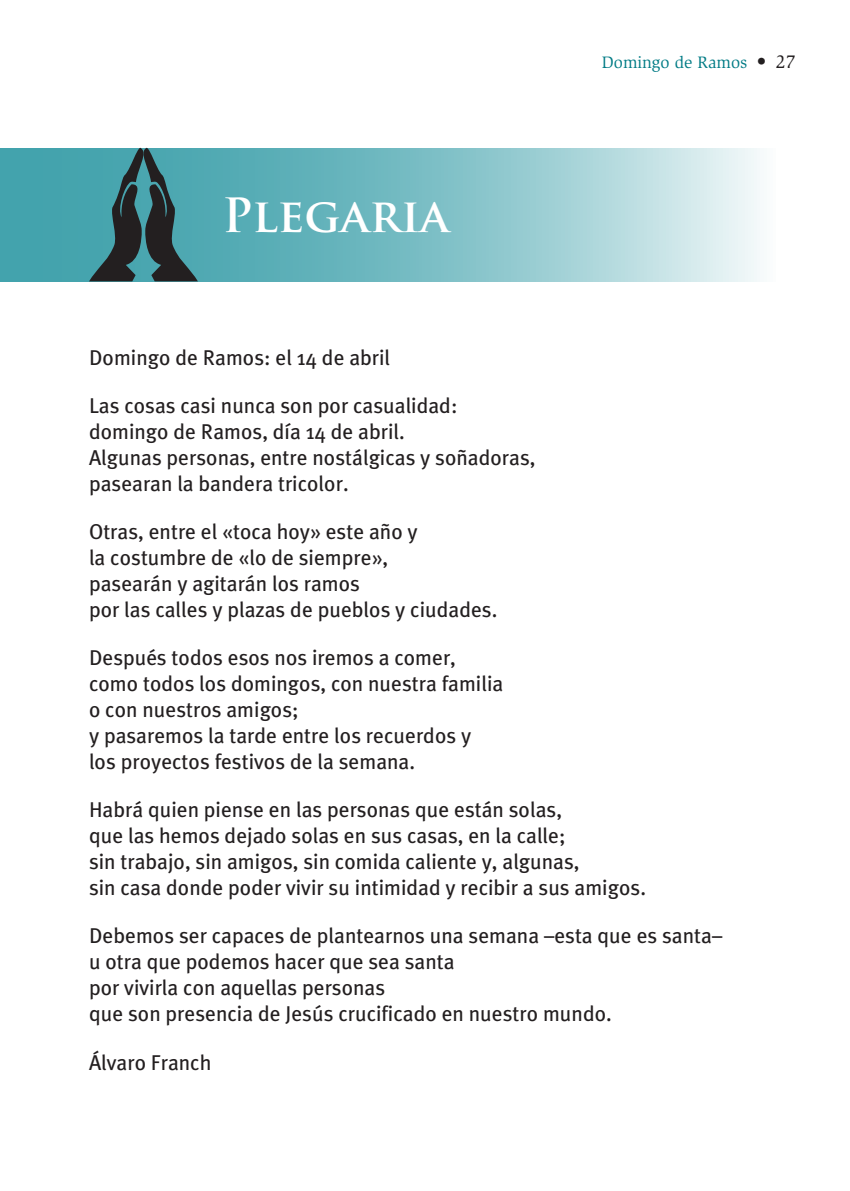
<style>
.page{position:relative;width:850px;height:1191px;background:#fff}
.page>*{position:absolute;margin:0;border:0;box-sizing:border-box;transform-origin:0 0}
.t1{font:700 46px "Trajan Pro";color:#fff}
.t2{font:21.4px/26px "Meta Plus";color:#231f20}
.t3{font:17px "Slimbach";color:#007b85}
.s1{font-size:19px;color:#231f20}
</style>
<div class="page">
<svg style="left:0;top:148px;width:760px;height:133px;background:#83c2c8"></svg>
<svg style="left:89px;top:148px;width:109px;height:133px;background:#3a7177"></svg>
<h1 class="t1" style="left:222px;top:187px;width:228px">Plegaria</h1>
<p class="t3" style="left:601px;top:52px;width:195px">Domingo de Ramos <span class="s1">• 27</span></p>
<p class="t2" style="left:89px;top:344px;width:302px">Domingo de Ramos: el 14 de abril</p>
<p class="t2" style="left:89px;top:392px;width:448px">Las cosas casi nunca son por casualidad: domingo de Ramos, día 14 de abril.<br>Algunas personas, entre nostálgicas y soñadoras, pasearan la bandera tricolor.</p>
<p class="t2" style="left:89px;top:518px;width:409px">Otras, entre el «toca hoy» este año y<br>la costumbre de «lo de siempre»,<br>pasearán y agitarán los ramos<br>por las calles y plazas de pueblos y ciudades.</p>
<p class="t2" style="left:89px;top:644px;width:415px">Después todos esos nos iremos a comer, como todos los domingos, con nuestra familia o con nuestros amigos;<br>y pasaremos la tarde entre los recuerdos y los proyectos festivos de la semana.</p>
<p class="t2" style="left:89px;top:796px;width:558px">Habrá quien piense en las personas que están solas,<br>que las hemos dejado solas en sus casas, en la calle;<br>sin trabajo, sin amigos, sin comida caliente y, algunas,<br>sin casa donde poder vivir su intimidad y recibir a sus amigos.</p>
<p class="t2" style="left:89px;top:922px;width:634px">Debemos ser capaces de plantearnos una semana –esta que es santa– u otra que podemos hacer que sea santa<br>por vivirla con aquellas personas<br>que son presencia de Jesús crucificado en nuestro mundo.</p>
<p class="t2" style="left:89px;top:1048px;width:124px">Álvaro Franch</p>
</div>
